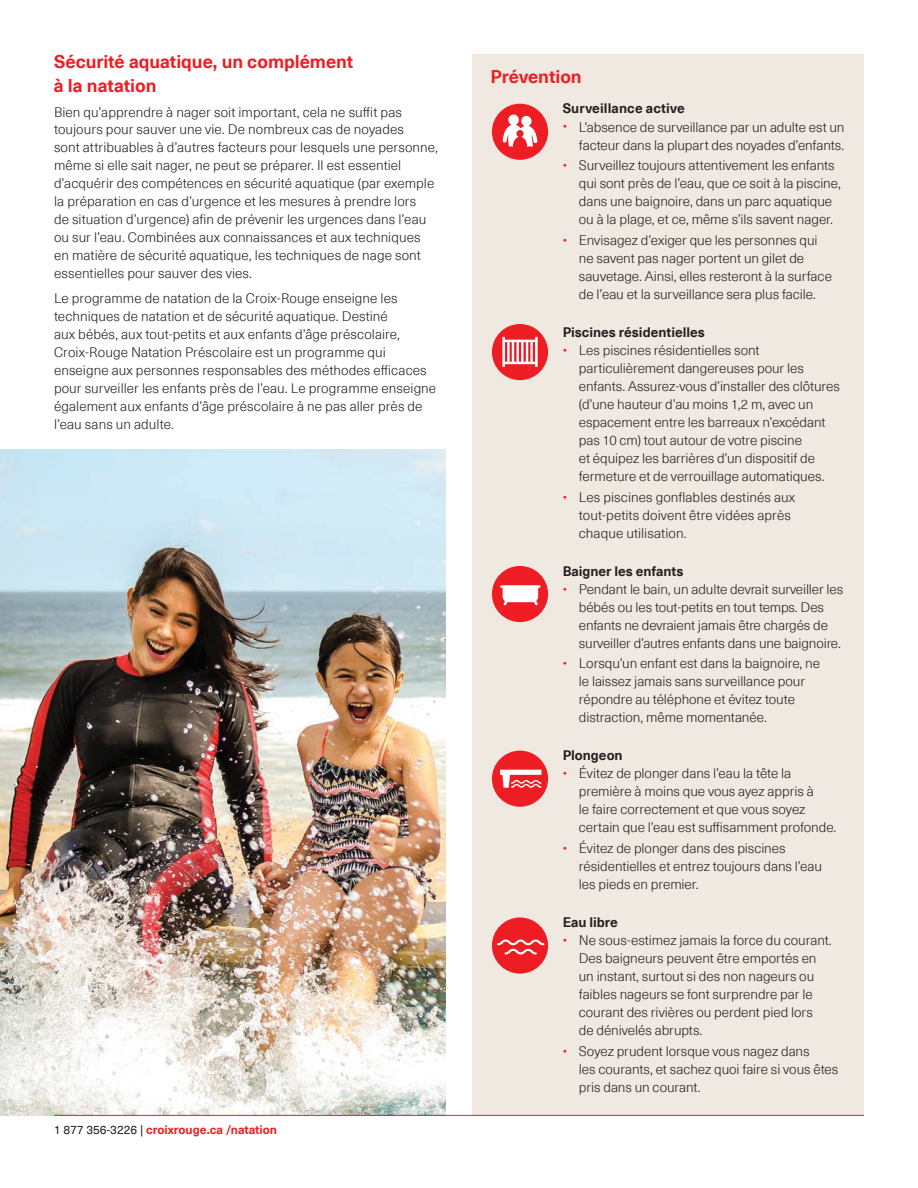
<style>
.page{position:relative;width:918px;height:1188px;background:#fff}
.page>*{position:absolute;margin:0;border:0;box-sizing:border-box;transform-origin:0 0}
.t1{font:700 18px/24px "Neue Haas Unica Pro";letter-spacing:-.005em;color:#ee1d23}
.t2{font:300 13.5px/18px "Neue Haas Unica Pro";letter-spacing:-.005em;color:#231f20}
.t3{font:700 13.5px "Neue Haas Unica Pro";color:#231f20}
.t4{font:700 12px "Neue Haas Unica Pro";color:#ee1d23}
.s1{font-weight:400;color:#231f20}
.s2{color:#ee1d23}
</style>
<div class="page">
<div style="left:472px;top:54px;width:392px;height:1062px;background:#f0e9e2"></div>
<img style="left:0;top:449px;width:446px;height:666px">
<hr style="left:54px;top:1115px;width:810px;height:1px;background:#ee1d23">
<div style="left:492px;top:104px;width:56px;height:56px;background:#ee1d23;border-radius:50%"></div>
<svg style="left:502px;top:114px;width:36px;height:32px"></svg>
<div style="left:492px;top:917px;width:56px;height:57px;background:#ee1d23;border-radius:50%"></div>
<svg style="left:497px;top:940px;width:47px;height:15px"></svg>
<div style="left:492px;top:751px;width:56px;height:56px;background:#ee1d23;border-radius:50%"></div>
<svg style="left:500px;top:770px;width:41px;height:18px"></svg>
<div style="left:492px;top:324px;width:56px;height:56px;background:#ee1d23;border-radius:50%"></div>
<svg style="left:502px;top:337px;width:36px;height:30px"></svg>
<div style="left:492px;top:566px;width:56px;height:56px;background:#ee1d23;border-radius:50%"></div>
<svg style="left:500px;top:585px;width:41px;height:20px"></svg>
<p class="t1" style="left:54px;top:50px;width:301px">Sécurité aquatique, un complément à la natation</p>
<p class="t2" style="left:54px;top:103px;width:386px">Bien qu’apprendre à nager soit important, cela ne suffit pas toujours pour sauver une vie. De nombreux cas de noyades<br>sont attribuables à d’autres facteurs pour lesquels une personne, même si elle sait nager, ne peut se préparer. Il est essentiel d’acquérir des compétences en sécurité aquatique (par exemple la préparation en cas d’urgence et les mesures à prendre lors<br>de situation d’urgence) afin de prévenir les urgences dans l’eau ou sur l’eau. Combinées aux connaissances et aux techniques en matière de sécurité aquatique, les techniques de nage sont essentielles pour sauver des vies.</p>
<p class="t2" style="left:54px;top:290px;width:384px">Le programme de natation de la Croix-Rouge enseigne les techniques de natation et de sécurité aquatique. Destiné<br>aux bébés, aux tout-petits et aux enfants d’âge préscolaire, Croix-Rouge Natation Préscolaire est un programme qui enseigne aux personnes responsables des méthodes efficaces pour surveiller les enfants près de l’eau. Le programme enseigne également aux enfants d’âge préscolaire à ne pas aller près de l’eau sans un adulte.</p>
<p class="t4" style="left:54px;top:1122px;width:225px"><span class="s1">1 877 356-3226 |</span> croixrouge.ca /natation</p>
<p class="t1" style="left:490px;top:65px;width:93px">Prévention</p>
<p class="t3" style="left:563px;top:100px;width:124px">Surveillance active</p>
<p class="t2" style="left:563px;top:118px;width:283px;text-align:right"><span class="s2">•</span> L’absence de surveillance par un adulte est un facteur dans la plupart des noyades d’enfants.</p>
<p class="t2" style="left:579px;top:157px;width:264px;text-indent:-16px"><span class="s2">•</span> Surveillez toujours attentivement les enfants qui sont près de l’eau, que ce soit à la piscine, dans une baignoire, dans un parc aquatique ou à la plage, et ce, même s’ils savent nager.</p>
<p class="t2" style="left:579px;top:231px;width:255px;text-indent:-16px"><span class="s2">•</span> Envisagez d’exiger que les personnes qui ne savent pas nager portent un gilet de sauvetage. Ainsi, elles resteront à la surface de l’eau et la surveillance sera plus facile.</p>
<p class="t3" style="left:563px;top:324px;width:144px">Piscines résidentielles</p>
<p class="t2" style="left:579px;top:341px;width:263px;text-indent:-16px"><span class="s2">•</span> Les piscines résidentielles sont particulièrement dangereuses pour les enfants. Assurez-vous d’installer des clôtures (d’une hauteur d’au moins 1,2 m, avec un espacement entre les barreaux n’excédant pas 10 cm) tout autour de votre piscine<br>et équipez les barrières d’un dispositif de fermeture et de verrouillage automatiques.</p>
<p class="t2" style="left:579px;top:488px;width:218px;text-indent:-16px"><span class="s2">•</span> Les piscines gonflables destinés aux tout-petits doivent être vidées après chaque utilisation.</p>
<p class="t3" style="left:563px;top:563px;width:122px">Baigner les enfants</p>
<p class="t2" style="left:579px;top:580px;width:266px;text-indent:-16px"><span class="s2">•</span> Pendant le bain, un adulte devrait surveiller les bébés ou les tout-petits en tout temps. Des enfants ne devraient jamais être chargés de surveiller d’autres enfants dans une baignoire.</p>
<p class="t2" style="left:579px;top:655px;width:243px;text-indent:-16px"><span class="s2">•</span> Lorsqu’un enfant est dans la baignoire, ne le laissez jamais sans surveillance pour répondre au téléphone et évitez toute distraction, même momentanée.</p>
<p class="t3" style="left:563px;top:747px;width:62px">Plongeon</p>
<p class="t2" style="left:579px;top:765px;width:259px;text-indent:-16px"><span class="s2">•</span> Évitez de plonger dans l’eau la tête la première à moins que vous ayez appris à<br>le faire correctement et que vous soyez certain que l’eau est suffisamment profonde.</p>
<p class="t2" style="left:579px;top:839px;width:245px;text-indent:-16px"><span class="s2">•</span> Évitez de plonger dans des piscines résidentielles et entrez toujours dans l’eau les pieds en premier.</p>
<p class="t3" style="left:563px;top:914px;width:57px">Eau libre</p>
<p class="t2" style="left:579px;top:931px;width:254px;text-indent:-16px"><span class="s2">•</span> Ne sous-estimez jamais la force du courant.<br>Des baigneurs peuvent être emportés en un instant, surtout si des non nageurs ou faibles nageurs se font surprendre par le courant des rivières ou perdent pied lors<br>de dénivelés abrupts.</p>
<p class="t2" style="left:579px;top:1042px;width:261px;text-indent:-16px"><span class="s2">•</span> Soyez prudent lorsque vous nagez dans<br>les courants, et sachez quoi faire si vous êtes pris dans un courant.</p>
</div>
